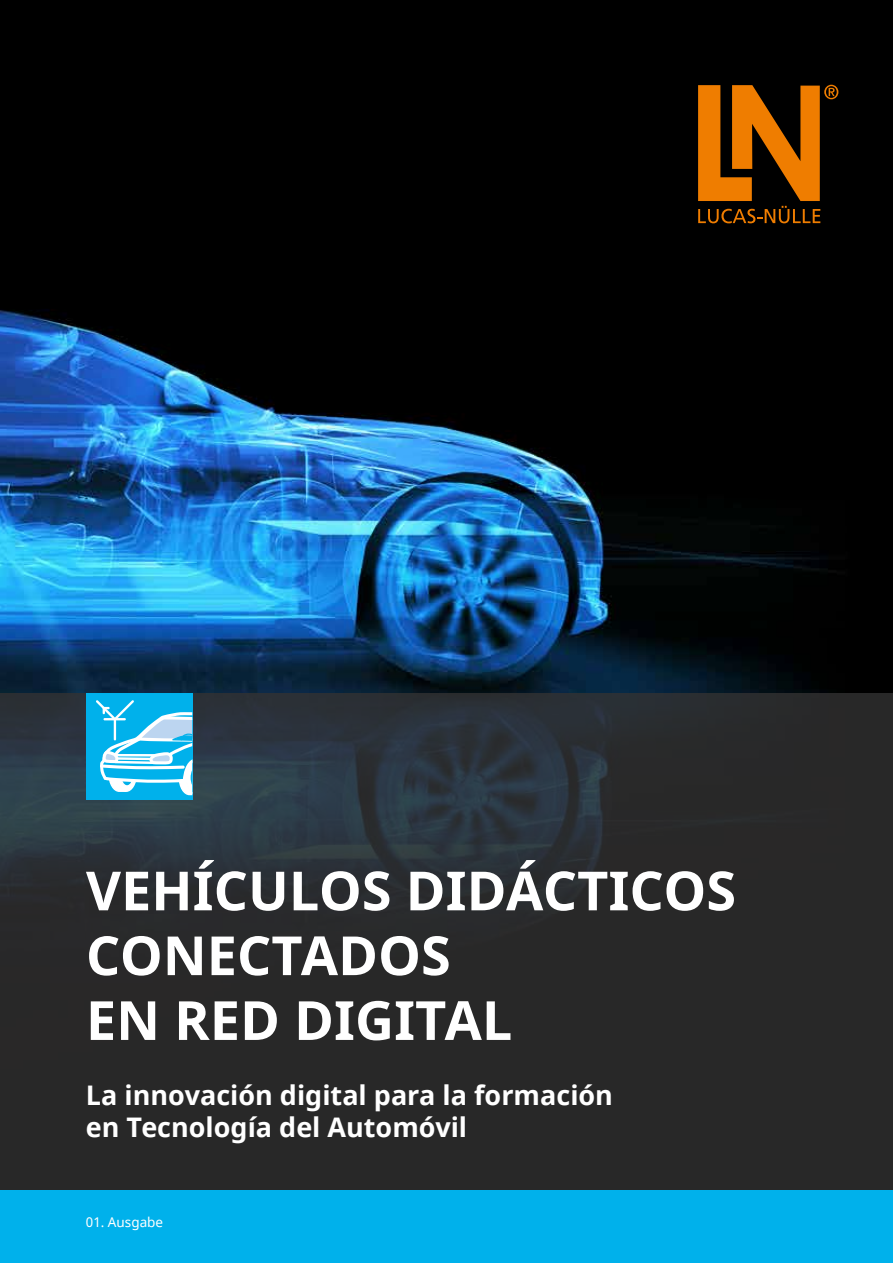
<style>
.page{position:relative;width:893px;height:1263px;background:#fff}
.page>*{position:absolute;margin:0;border:0;box-sizing:border-box;transform-origin:0 0}
.t1{font:700 54px/64.8px "Noto Sans";color:#fff}
.t2{font:700 27px/32.4px "Noto Sans";color:#fff}
.t3{font:13.5px "Noto Sans";color:#fff}
</style>
<div class="page">
<img style="left:0;top:0;width:893px;height:693px">
<svg style="left:0;top:693px;width:893px;height:498px;background:#292c2e"></svg>
<div style="left:0;top:1191px;width:893px;height:72px;background:#00b1eb"></div>
<div style="left:86px;top:693px;width:106px;height:106px;background:#00b1eb"></div>
<svg style="left:96px;top:700px;width:96px;height:95px"></svg>
<svg style="left:698px;top:85px;width:140px;height:138px;background:#7b4000"></svg>
<h1 class="t1" style="left:86px;top:860px;width:652px">VEHÍCULOS DIDÁCTICOS<br>CONECTADOS<br>EN RED DIGITAL</h1>
<p class="t2" style="left:86px;top:1079px;width:529px">La innovación digital para la formación en Tecnología del Automóvil</p>
<p class="t3" style="left:86px;top:1213px;width:79px">01. Ausgabe</p>
</div>
